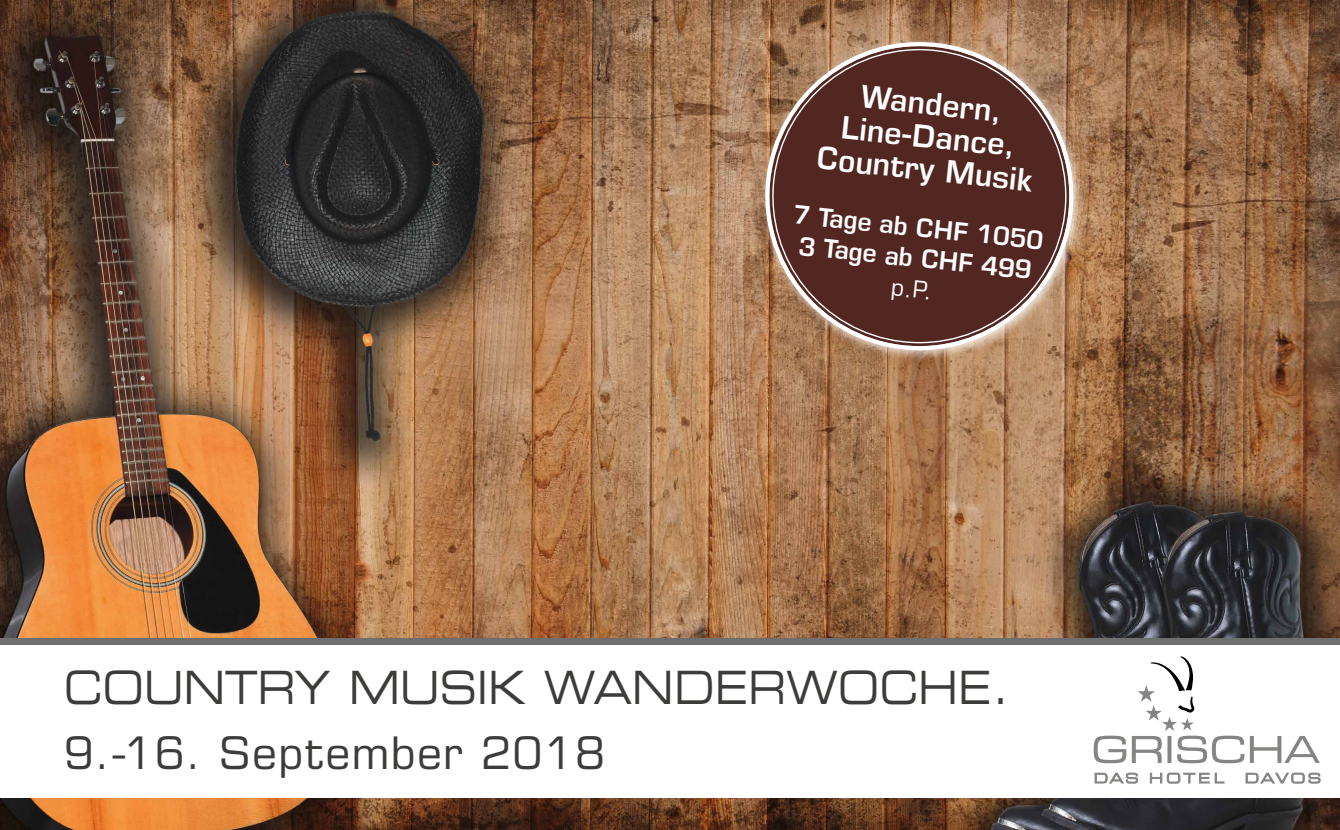
<style>
.page{position:relative;width:1340px;height:830px;background:#fff}
.page>*{position:absolute;margin:0;border:0;box-sizing:border-box;transform-origin:0 0}
.t1{font:45.9px "Eurostile LT Pro Ex 2";color:#3c3c3b;scale:.83 1}
.t2{font:45px "Eurostile LT Pro";letter-spacing:.03em;color:#3c3c3b}
.t3{font:32.85px/39.4px "Eurostile LT Pro";color:#fff;text-align:center}
.t4{font:600 32.85px "Eurostile LT Pro";color:#fff}
.t5{font:600 31.05px/32.9px "Eurostile LT Pro";color:#fff;text-align:center}
.t6{font:29.25px "Eurostile LT Pro";color:#fff}
.t7{font:600 25.43px/30.6px "Eurostile LT Pro";color:#fff;text-align:center}
.t8{font:23.62px "Eurostile LT Pro";color:#fff}
</style>
<div class="page">
<img style="left:0;top:0;width:1339px;height:829px">
<div style="left:0;top:641px;width:1339px;height:156px;background:#fff"></div>
<svg style="left:1094px;top:772px;width:44px;height:11px"></svg>
<svg style="left:1149px;top:772px;width:75px;height:11px"></svg>
<svg style="left:1245px;top:772px;width:75px;height:11px"></svg>
<svg style="left:1093px;top:656px;width:226px;height:106px"></svg>
<div style="left:0;top:638px;width:1339px;height:6px;background:#706f6f"></div>
<div style="left:760px;top:37px;width:324px;height:324px;background:#fff;opacity:.75"></div>
<svg style="left:761px;top:38px;width:311px;height:314px;background:#b68f6f"></svg>
<svg style="left:770px;top:47px;width:298px;height:297px;background:#694036"></svg>
<p class="t5" style="left:825px;top:75px;width:218px;rotate:6deg">Wandern,<br>Line-Dance,<br>Country Musik</p>
<p class="t7" style="left:795px;top:198px;width:252px;rotate:6deg">7 Tage ab CHF 1050<br>3 Tage ab CHF 499</p>
<p class="t8" style="left:893px;top:272px;width:43px;rotate:6deg">p.P.</p>
<p class="t3" style="left:842px;top:90px;width:185px;rotate:6deg">Wandern,<br>Line-Dance,</p>
<p class="t4" style="left:812px;top:230px;width:216px;rotate:6deg">ab CHF 1100</p>
<p class="t6" style="left:889px;top:278px;width:52px;rotate:6deg">p.P.</p>
<h1 class="t1" style="left:64px;top:656px;width:1141px">COUNTRY MUSIK WANDERWOCHE.</h1>
<h2 class="t2" style="left:64px;top:725px;width:543px">9.-16. September 2018</h2>
</div>
